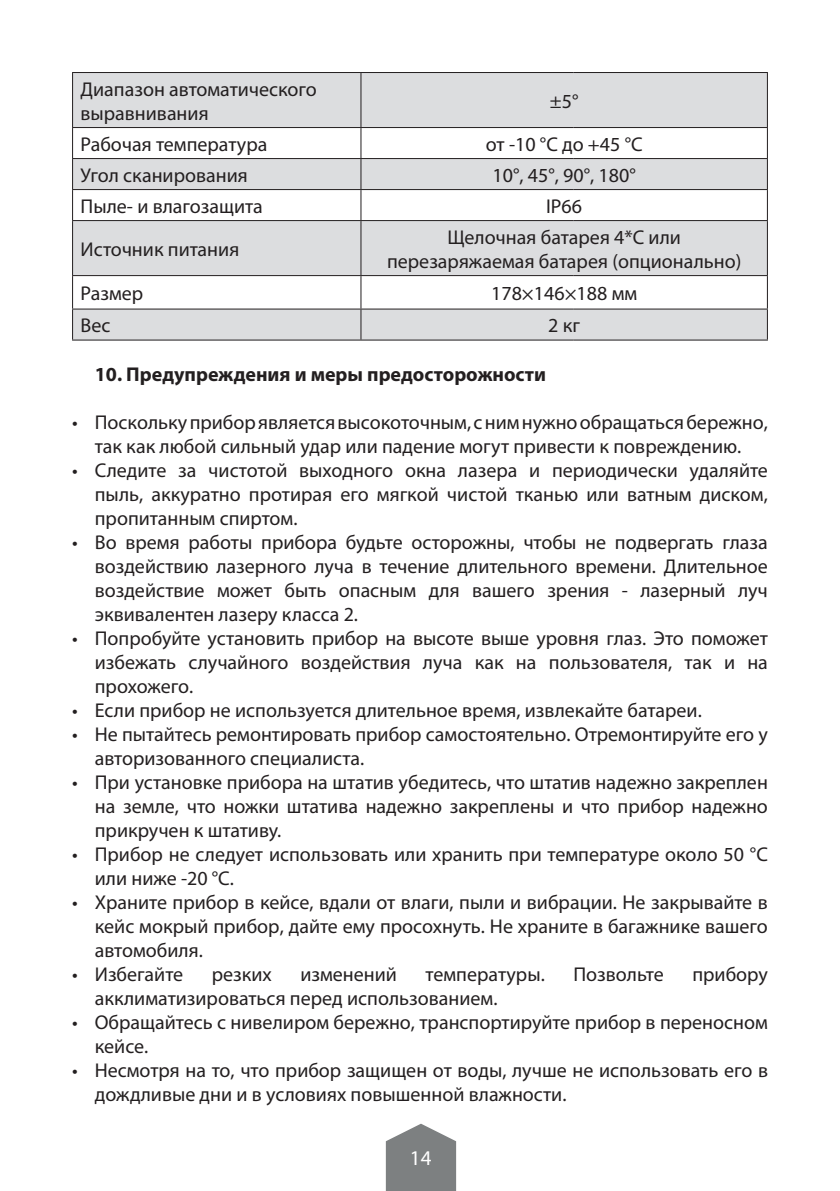
<style>
.page{position:relative;width:840px;height:1191px;background:#fff}
.page>*{position:absolute;margin:0;border:0;box-sizing:border-box;transform-origin:0 0}
.t1{font:21px "Myriad Pro";color:#fff}
.t2{font:20px/24px "Myriad Pro";color:#231f20}
.t3{font:700 20px "Myriad Pro";color:#231f20}
</style>
<div class="page">
<svg style="left:385px;top:1123px;width:71px;height:68px;background:#909293"></svg>
<svg style="left:73px;top:73px;width:693px;height:266px;fill:#dcdddf"></svg>
<hr style="left:72px;top:72px;width:289px;height:1px;background:#231f20">
<hr style="left:72px;top:73px;width:1px;height:54px;background:#231f20">
<hr style="left:361px;top:72px;width:212px;height:1px;background:#231f20">
<hr style="left:360px;top:73px;width:1px;height:54px;background:#231f20">
<hr style="left:573px;top:72px;width:194px;height:1px;background:#231f20">
<hr style="left:766px;top:73px;width:1px;height:54px;background:#231f20">
<hr style="left:72px;top:127px;width:289px;height:1px;background:#231f20">
<hr style="left:72px;top:128px;width:1px;height:30px;background:#231f20">
<hr style="left:361px;top:127px;width:212px;height:1px;background:#231f20">
<hr style="left:360px;top:128px;width:1px;height:30px;background:#231f20">
<hr style="left:573px;top:127px;width:194px;height:1px;background:#231f20">
<hr style="left:766px;top:128px;width:1px;height:30px;background:#231f20">
<hr style="left:72px;top:158px;width:289px;height:1px;background:#231f20">
<hr style="left:72px;top:159px;width:1px;height:30px;background:#231f20">
<hr style="left:361px;top:158px;width:212px;height:1px;background:#231f20">
<hr style="left:360px;top:159px;width:1px;height:30px;background:#231f20">
<hr style="left:573px;top:158px;width:194px;height:1px;background:#231f20">
<hr style="left:766px;top:159px;width:1px;height:30px;background:#231f20">
<hr style="left:72px;top:189px;width:289px;height:1px;background:#231f20">
<hr style="left:72px;top:190px;width:1px;height:30px;background:#231f20">
<hr style="left:361px;top:189px;width:212px;height:1px;background:#231f20">
<hr style="left:360px;top:190px;width:1px;height:30px;background:#231f20">
<hr style="left:573px;top:189px;width:194px;height:1px;background:#231f20">
<hr style="left:766px;top:190px;width:1px;height:30px;background:#231f20">
<hr style="left:72px;top:220px;width:289px;height:1px;background:#231f20">
<hr style="left:72px;top:221px;width:1px;height:54px;background:#231f20">
<hr style="left:361px;top:220px;width:212px;height:1px;background:#231f20">
<hr style="left:360px;top:221px;width:1px;height:54px;background:#231f20">
<hr style="left:573px;top:220px;width:194px;height:1px;background:#231f20">
<hr style="left:766px;top:221px;width:1px;height:54px;background:#231f20">
<hr style="left:72px;top:275px;width:289px;height:1px;background:#231f20">
<hr style="left:72px;top:276px;width:1px;height:32px;background:#231f20">
<hr style="left:361px;top:275px;width:212px;height:1px;background:#231f20">
<hr style="left:360px;top:276px;width:1px;height:32px;background:#231f20">
<hr style="left:573px;top:275px;width:194px;height:1px;background:#231f20">
<hr style="left:766px;top:276px;width:1px;height:32px;background:#231f20">
<hr style="left:72px;top:308px;width:289px;height:1px;background:#231f20">
<hr style="left:72px;top:309px;width:1px;height:30px;background:#231f20">
<hr style="left:361px;top:308px;width:212px;height:1px;background:#231f20">
<hr style="left:360px;top:309px;width:1px;height:30px;background:#231f20">
<hr style="left:573px;top:308px;width:194px;height:1px;background:#231f20">
<hr style="left:766px;top:309px;width:1px;height:30px;background:#231f20">
<hr style="left:72px;top:339px;width:289px;height:1px;background:#231f20">
<hr style="left:361px;top:339px;width:212px;height:1px;background:#231f20">
<hr style="left:573px;top:339px;width:194px;height:1px;background:#231f20">
<p class="t2" style="left:80px;top:76px;width:237px">Диапазон автоматического выравнивания</p>
<p class="t2" style="left:549px;top:88px;width:30px">±5°</p>
<p class="t2" style="left:80px;top:131px;width:188px">Рабочая температура</p>
<p class="t2" style="left:485px;top:131px;width:158px">от -10 °С до +45 °С</p>
<p class="t2" style="left:80px;top:162px;width:169px">Угол сканирования</p>
<p class="t2" style="left:492px;top:162px;width:144px">10°, 45°, 90°, 180°</p>
<p class="t2" style="left:80px;top:193px;width:184px">Пыле- и влагозащита</p>
<p class="t2" style="left:546px;top:193px;width:37px">IP66</p>
<p class="t2" style="left:80px;top:236px;width:160px">Источник питания</p>
<p class="t2" style="left:387px;top:224px;width:355px;text-align:center">Щелочная батарея 4*C или перезаряжаемая батарея (опционально)</p>
<p class="t2" style="left:81px;top:281px;width:64px">Размер</p>
<p class="t2" style="left:491px;top:281px;width:147px">178×146×188 мм</p>
<p class="t2" style="left:81px;top:313px;width:31px">Вес</p>
<p class="t2" style="left:548px;top:313px;width:33px">2 кг</p>
<p class="t3" style="left:95px;top:361px;width:452px">10. Предупреждения и меры предосторожности</p>
<p class="t2" style="left:72px;top:409px;width:696px;text-align:center">• Поскольку прибор является высокоточным, с ним нужно обращаться бережно, так как любой сильный удар или падение могут привести к повреждению.</p>
<p class="t2" style="left:95px;top:457px;width:674px;text-align:justify;text-indent:-23px">• Следите за чистотой выходного окна лазера и периодически удаляйте пыль, аккуратно протирая его мягкой чистой тканью или ватным диском, пропитанным спиртом.</p>
<p class="t2" style="left:95px;top:529px;width:674px;text-align:justify;text-indent:-23px">• Во время работы прибора будьте осторожны, чтобы не подвергать глаза воздействию лазерного луча в течение длительного времени. Длительное воздействие может быть опасным для вашего зрения - лазерный луч эквивалентен лазеру класса 2.</p>
<p class="t2" style="left:95px;top:625px;width:674px;text-align:justify;text-indent:-23px">• Попробуйте установить прибор на высоте выше уровня глаз. Это поможет избежать случайного воздействия луча как на пользователя, так и на прохожего.</p>
<p class="t2" style="left:72px;top:697px;width:631px">• Если прибор не используется длительное время, извлекайте батареи.</p>
<p class="t2" style="left:95px;top:721px;width:674px;text-indent:-23px">• Не пытайтесь ремонтировать прибор самостоятельно. Отремонтируйте его у авторизованного специалиста.</p>
<p class="t2" style="left:95px;top:769px;width:674px;text-align:justify;text-indent:-23px">• При установке прибора на штатив убедитесь, что штатив надежно закреплен на земле, что ножки штатива надежно закреплены и что прибор надежно прикручен к штативу.</p>
<p class="t2" style="left:95px;top:841px;width:674px;text-indent:-23px">• Прибор не следует использовать или хранить при температуре около 50 °С или ниже -20 °C.</p>
<p class="t2" style="left:95px;top:889px;width:674px;text-align:justify;text-indent:-23px">• Храните прибор в кейсе, вдали от влаги, пыли и вибрации. Не закрывайте в кейс мокрый прибор, дайте ему просохнуть. Не храните в багажнике вашего автомобиля.</p>
<p class="t2" style="left:72px;top:961px;width:112px">• Избегайте</p>
<p class="t2" style="left:212px;top:961px;width:61px">резких</p>
<p class="t2" style="left:300px;top:961px;width:98px">изменений</p>
<p class="t2" style="left:425px;top:961px;width:121px">температуры.</p>
<p class="t2" style="left:573px;top:961px;width:92px">Позвольте</p>
<p class="t2" style="left:692px;top:961px;width:77px">прибору</p>
<p class="t2" style="left:95px;top:985px;width:404px">акклиматизироваться перед использованием.</p>
<p class="t2" style="left:95px;top:1009px;width:674px;text-indent:-23px">• Обращайтесь с нивелиром бережно, транспортируйте прибор в переносном кейсе.</p>
<p class="t2" style="left:95px;top:1057px;width:674px;text-indent:-23px">• Несмотря на то, что прибор защищен от воды, лучше не использовать его в дождливые дни и в условиях повышенной влажности.</p>
<p class="t1" style="left:409px;top:1145px;width:23px">14</p>
</div>
